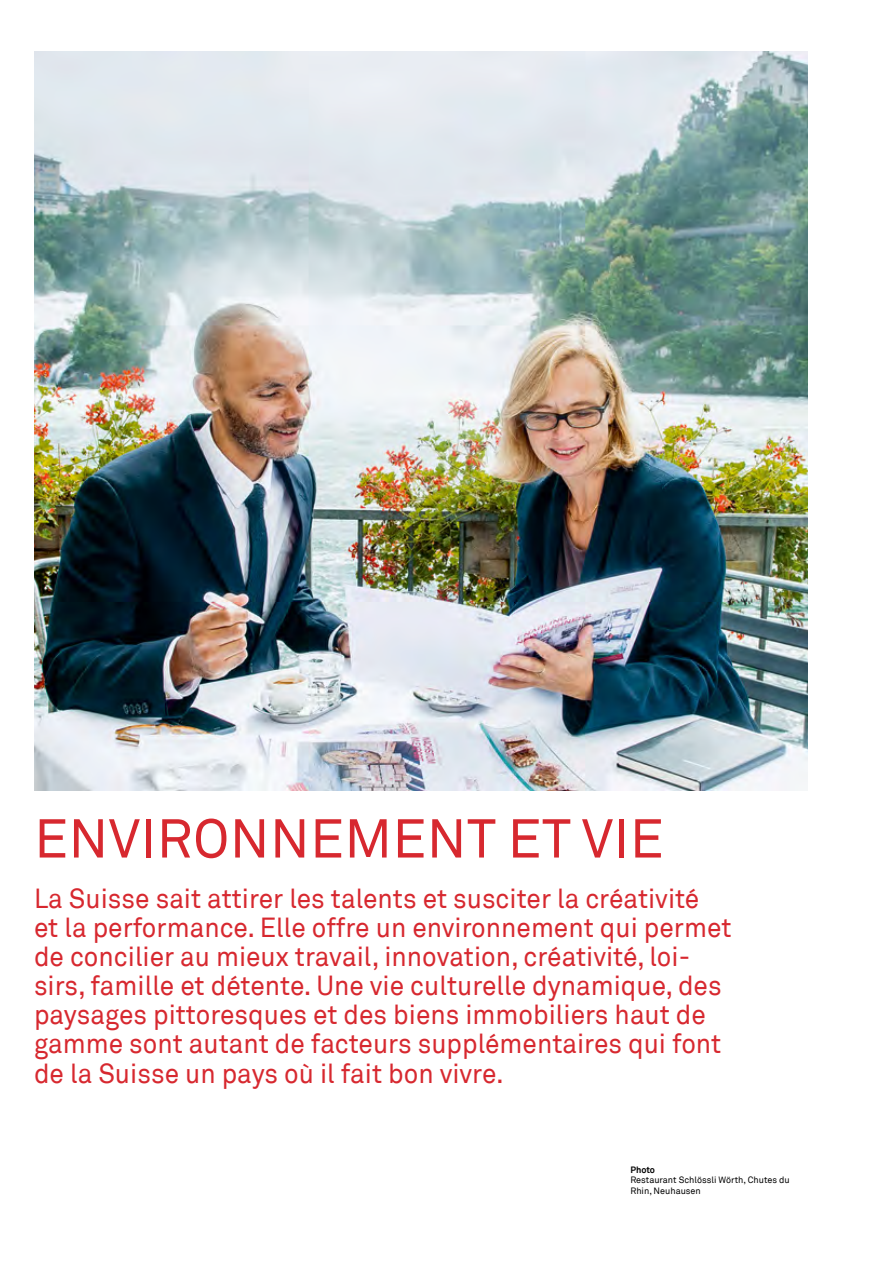
<style>
.page{position:relative;width:893px;height:1263px;background:#fff}
.page>*{position:absolute;margin:0;border:0;box-sizing:border-box;transform-origin:0 0}
.t1{font:54px "Akkurat S GE Regular";letter-spacing:.01em;color:#d7282f}
.t2{font:27px/29.1px "Akkurat S GE Regular";color:#d7282f}
.t3{font:9px/10.5px "Akkurat S GE Regular";color:#000}
.t4{font:9px "Akkurat S GE Bold";color:#000}
</style>
<div class="page">
<img style="left:34px;top:51px;width:774px;height:739px">
<h1 class="t1" style="left:34px;top:800px;width:631px">ENVIRONNEMENT ET VIE</h1>
<p class="t2" style="left:34px;top:883px;width:699px">La Suisse sait attirer les talents et susciter la créativité<br>et la performance. Elle offre un environnement qui permet de concilier au mieux travail, innovation, créativité, loi&shy;sirs, famille et détente. Une vie culturelle dynamique, des paysages pittoresques et des biens immobiliers haut de gamme sont autant de facteurs supplémentaires qui font de la Suisse un pays où il fait bon vivre.</p>
<p class="t4" style="left:630px;top:1163px;width:26px">Photo</p>
<p class="t3" style="left:630px;top:1174px;width:161px">Restaurant Schlössli Wörth, Chutes du<br>Rhin, Neuhausen</p>
</div>
